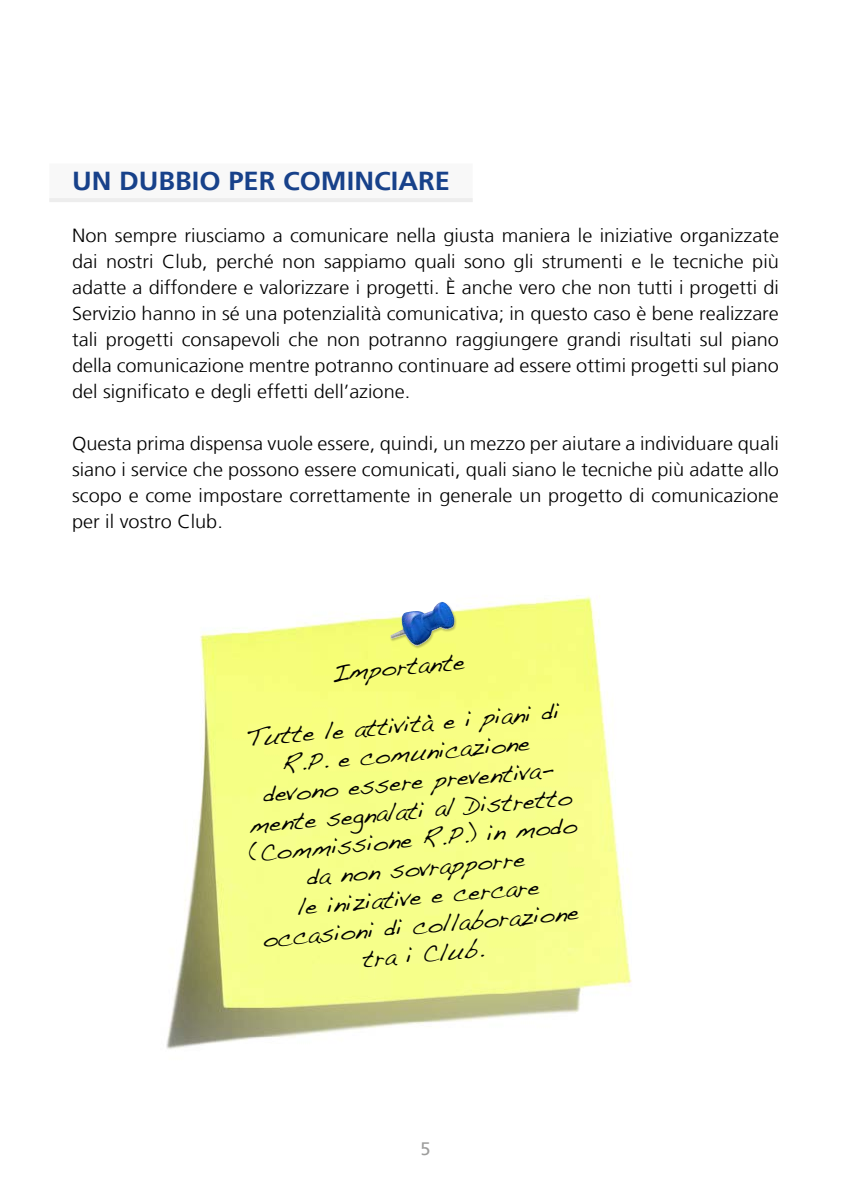
<style>
.page{position:relative;width:851px;height:1191px;background:#fff}
.page>*{position:absolute;margin:0;border:0;box-sizing:border-box;transform-origin:0 0}
.Titolo_paragrafo{font:700 26px "Frutiger 65";color:#17418a;scale:1.05 1}
.t1{font:24px/28.8px "Handwriting Dakota";color:#000;text-align:center}
.t2{font:300 19px/26px "Frutiger LT";color:#000;text-align:justify;scale:1.05 1}
.t3{font:18px "Frutiger LT";color:#9d9d9c}
</style>
<div class="page">
<img style="left:166px;top:596px;width:466px;height:453px">
<div style="left:49px;top:163px;width:423px;height:38px;background:#f8f8f8"></div>
<hr style="left:49px;top:198px;width:423px;height:4px;background:#ededed">
<div style="left:390px;top:601px;width:67px;height:47px;background:#000;opacity:.25"></div>
<img style="left:390px;top:602px;width:64px;height:44px">
<p class="Titolo_paragrafo" style="left:72px;top:165px;width:361px">UN DUBBIO PER COMINCIARE</p>
<p class="t2" style="left:72px;top:222px;width:674px">Non sempre riusciamo a comunicare nella giusta maniera le iniziative organizzate dai nostri Club, perché non sappiamo quali sono gli strumenti e le tecniche più adatte a diffondere e valorizzare i progetti. È anche vero che non tutti i progetti di Servizio hanno in sé una potenzialità comunicativa; in questo caso è bene realizzare tali progetti consapevoli che non potranno raggiungere grandi risultati sul piano della comunicazione mentre potranno continuare ad essere ottimi progetti sul piano del significato e degli effetti dell’azione.</p>
<p class="t2" style="left:72px;top:430px;width:674px">Questa prima dispensa vuole essere, quindi, un mezzo per aiutare a individuare quali siano i service che possono essere comunicati, quali siano le tecniche più adatte allo scopo e come impostare correttamente in generale un progetto di comunicazione per il vostro Club.</p>
<p class="t1" style="left:330px;top:658px;width:135px;rotate:-5deg">Importante</p>
<p class="t1" style="left:245px;top:723px;width:316px;rotate:-5deg">Tutte le attività e i piani di<br>R.P. e comunicazione</p>
<p class="t1" style="left:243px;top:781px;width:330px;rotate:-5deg">devono essere preventiva&shy;mente segnalati al Distretto (Commissione R.P.) in modo da non sovrapporre</p>
<p class="t1" style="left:296px;top:892px;width:244px;rotate:-5deg">le iniziative e cercare</p>
<p class="t1" style="left:261px;top:924px;width:318px;rotate:-5deg">occasioni di collaborazione tra i Club.</p>
<p class="t3" style="left:420px;top:1138px;width:12px">5</p>
</div>
